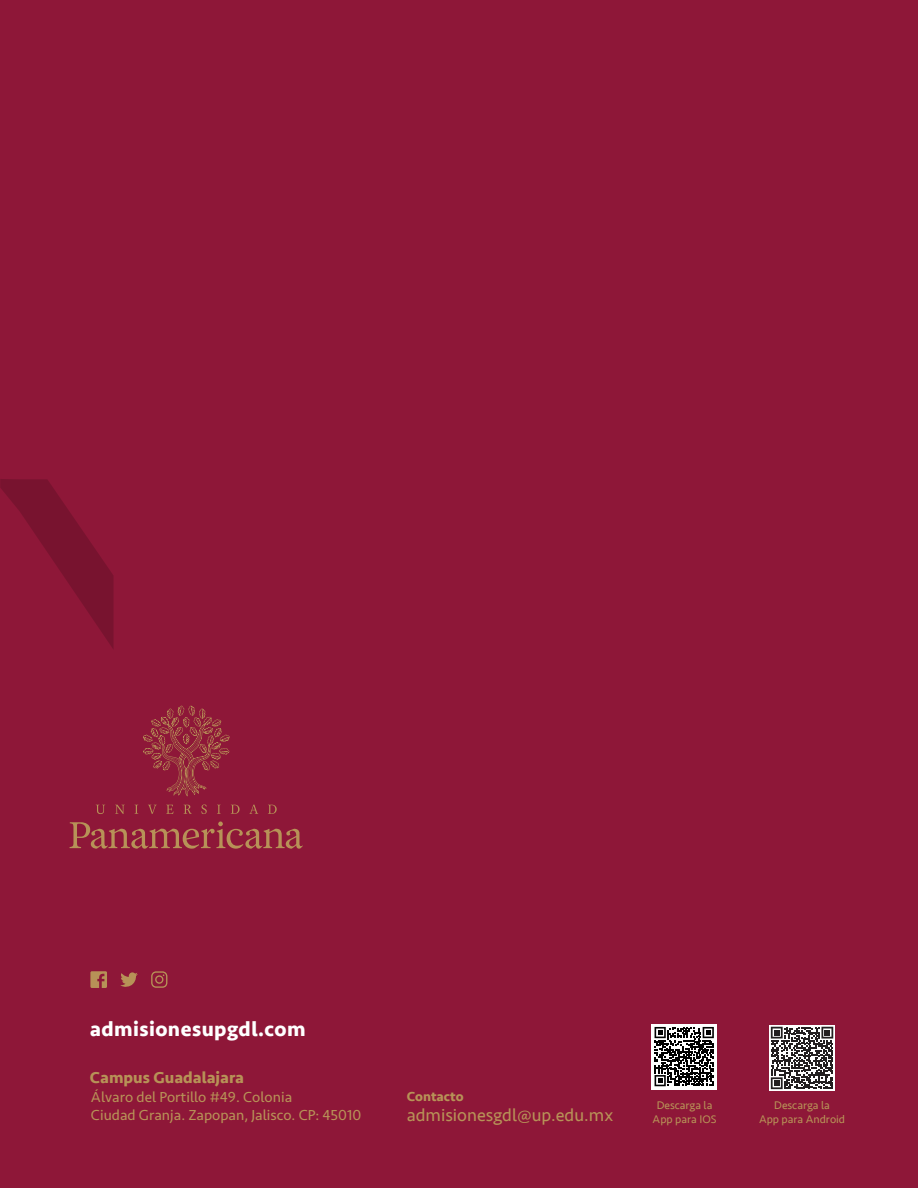
<style>
.page{position:relative;width:918px;height:1188px;background:#fff}
.page>*{position:absolute;margin:0;border:0;box-sizing:border-box;transform-origin:0 0}
.t1{font:700 21.15px "Seravek";letter-spacing:.02em;color:#fff}
.t2{font:18px "Seravek";color:#b79257}
.t3{font:700 16.5px "Seravek";color:#b79257}
.t4{font:15px/18px "Seravek";color:#b79257}
.t5{font:700 13.65px "Seravek";color:#b79257}
.t6{font:11.4px/13.6px "Seravek";color:#b79257;text-align:center}
</style>
<div class="page">
<div style="left:0;top:1px;width:918px;height:1187px;background:#8e1738"></div>
<svg style="left:120px;top:972px;width:18px;height:15px"></svg>
<svg style="left:151px;top:971px;width:16px;height:17px"></svg>
<svg style="left:90px;top:971px;width:17px;height:17px"></svg>
<svg style="left:651px;top:1024px;width:66px;height:65px;background:#7e7e7e"></svg>
<svg style="left:769px;top:1025px;width:66px;height:66px"></svg>
<svg style="left:771px;top:1027px;width:62px;height:62px;background:#767474"></svg>
<svg style="left:70px;top:822px;width:233px;height:27px"></svg>
<svg style="left:96px;top:805px;width:9px;height:9px"></svg>
<svg style="left:115px;top:805px;width:9px;height:9px"></svg>
<svg style="left:135px;top:805px;width:3px;height:9px"></svg>
<svg style="left:148px;top:805px;width:8px;height:9px"></svg>
<svg style="left:166px;top:805px;width:8px;height:9px"></svg>
<svg style="left:184px;top:805px;width:8px;height:9px"></svg>
<svg style="left:201px;top:804px;width:6px;height:10px"></svg>
<svg style="left:217px;top:805px;width:4px;height:9px"></svg>
<svg style="left:231px;top:805px;width:9px;height:9px"></svg>
<svg style="left:249px;top:805px;width:9px;height:9px"></svg>
<svg style="left:268px;top:805px;width:9px;height:9px"></svg>
<svg style="left:143px;top:706px;width:87px;height:90px"></svg>
<svg style="left:0;top:479px;width:114px;height:170px"></svg>
<h1 class="t1" style="left:90px;top:1012px;width:217px">admisionesupgdl.com</h1>
<p class="t3" style="left:90px;top:1065px;width:156px">Campus Guadalajara</p>
<p class="t4" style="left:91px;top:1088px;width:272px">Álvaro del Portillo #49. Colonia<br>Ciudad Granja. Zapopan, Jalisco. CP: 45010</p>
<p class="t5" style="left:407px;top:1086px;width:58px">Contacto</p>
<p class="t2" style="left:407px;top:1101px;width:208px">admisionesgdl@up.edu.mx</p>
<p class="t6" style="left:653px;top:1098px;width:65px">Descarga la<br>App para IOS</p>
<p class="t6" style="left:759px;top:1098px;width:88px">Descarga la<br>App para Android</p>
</div>
